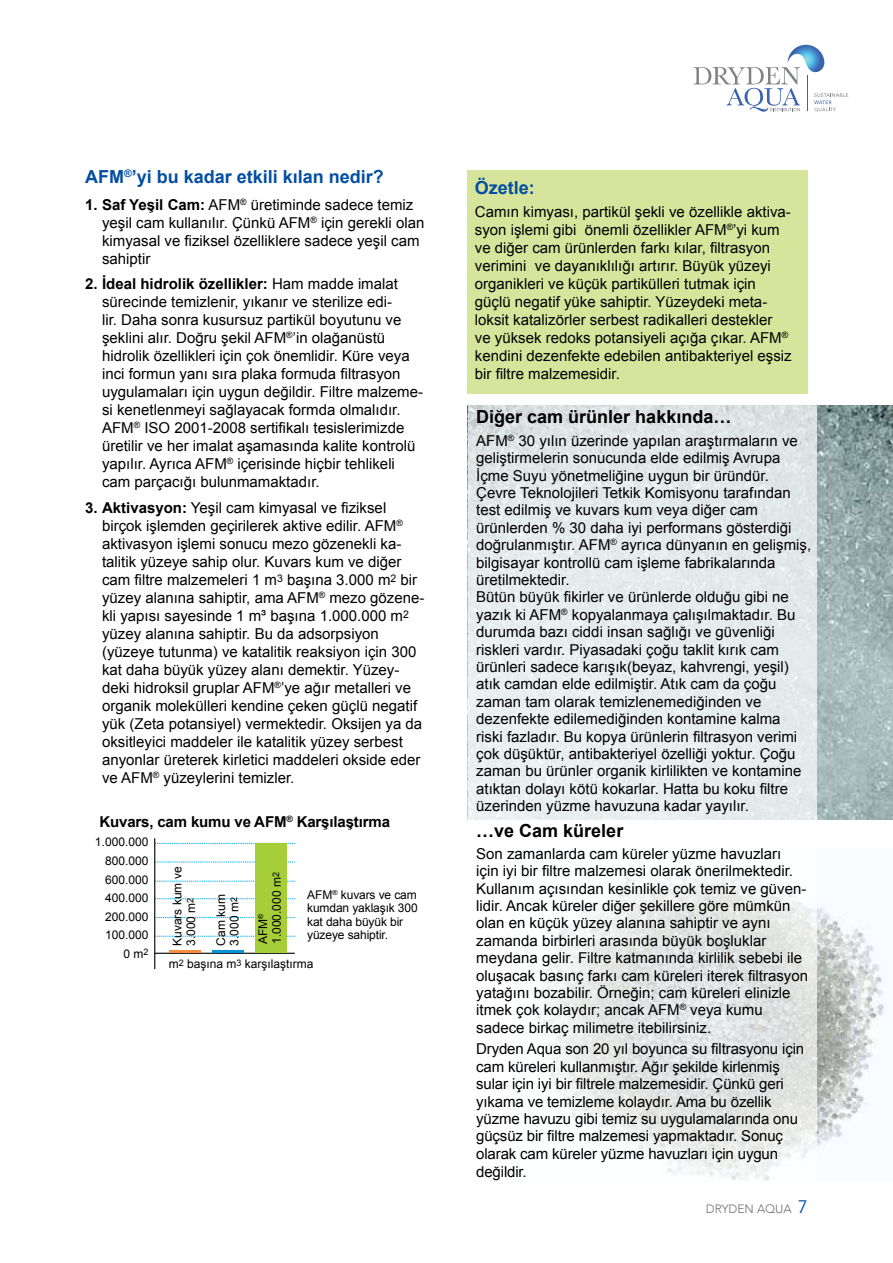
<style>
.page{position:relative;width:893px;height:1263px;background:#fff}
.page>*{position:absolute;margin:0;border:0;box-sizing:border-box;transform-origin:0 0}
.t1{font:700 18px "Arial";color:#034ea2}
.t2{font:700 18px "Arial";color:#000}
.t3{font:15px/18px "Arial";color:#000}
.t4{font:700 15px "Arial";letter-spacing:-.01em;color:#000}
.t5{font:12px/13.5px "Arial";color:#000}
.t6{font:300 12px "Avenir";color:#6d6e71}
.s1{font-weight:700}
.s2{font-size:9px}
.s3{font-weight:400;font-size:18px;color:#034ea2}
</style>
<div class="page">
<img style="left:816px;top:908px;width:70px;height:242px">
<svg style="left:693px;top:45px;width:155px;height:67px"></svg>
<img style="left:816px;top:406px;width:77px;height:413px">
<svg style="left:468px;top:405px;width:348px;height:776px;fill:#e7ecec"></svg>
<div style="left:468px;top:170px;width:340px;height:223px;background:#d6e59b"></div>
<hr style="left:155px;top:953px;width:140px;height:1px;background:#000">
<svg style="left:155px;top:843px;width:140px;height:1px"></svg>
<svg style="left:155px;top:862px;width:140px;height:1px"></svg>
<svg style="left:155px;top:881px;width:140px;height:1px"></svg>
<svg style="left:155px;top:898px;width:140px;height:1px"></svg>
<svg style="left:155px;top:917px;width:140px;height:1px"></svg>
<svg style="left:155px;top:936px;width:140px;height:1px"></svg>
<hr style="left:169px;top:949px;width:32px;height:3px;background:#f68d41">
<hr style="left:212px;top:949px;width:32px;height:3px;background:#0095da">
<div style="left:255px;top:843px;width:32px;height:109px;background:#a6ce39"></div>
<hr style="left:154px;top:838px;width:1px;height:131px;background:#000">
<p class="t1" style="left:85px;top:165px;width:300px">AFM<sup>®</sup>’yi bu kadar etkili kılan nedir?</p>
<p class="t3" style="left:102px;top:196px;width:324px;text-indent:-17px"><span class="s1">1. Saf Yeşil Cam:</span> AFM<sup>®</sup> üretiminde sadece temiz yeşil cam kullanılır. Çünkü AFM<sup>®</sup> için gerekli olan kimyasal ve fiziksel özelliklere sadece yeşil cam sahiptir</p>
<p class="t3" style="left:102px;top:275px;width:322px;text-indent:-17px"><span class="s1">2. İdeal hidrolik özellikler:</span> Ham madde imalat sürecinde temizlenir, yıkanır ve sterilize edi-<br>lir. Daha sonra kusursuz partikül boyutunu ve şeklini alır. Doğru şekil AFM<sup>®</sup>’in olağanüstü hidrolik özellikleri için çok önemlidir. Küre veya inci formun yanı sıra plaka formuda filtrasyon uygulamaları için uygun değildir. Filtre malzeme&shy;si kenetlenmeyi sağlayacak formda olmalıdır.<br>AFM<sup>®</sup> ISO 2001-2008 sertifikalı tesislerimizde üretilir ve her imalat aşamasında kalite kontrolü yapılır. Ayrıca AFM<sup>®</sup> içerisinde hiçbir tehlikeli cam parçacığı bulunmamaktadır.</p>
<p class="t3" style="left:102px;top:499px;width:324px;text-indent:-17px"><span class="s1">3. Aktivasyon:</span> Yeşil cam kimyasal ve fiziksel birçok işlemden geçirilerek aktive edilir. AFM<sup>® </sup>aktivasyon işlemi sonucu mezo gözenekli ka&shy;talitik yüzeye sahip olur. Kuvars kum ve diğer cam filtre malzemeleri 1 m<sup>3</sup> başına 3.000 m<sup>2</sup> bir yüzey alanına sahiptir, ama AFM<sup>®</sup> mezo gözene&shy;kli yapısı sayesinde 1 m³ başına 1.000.000 m<sup>2 </sup>yüzey alanına sahiptir. Bu da adsorpsiyon (yüzeye tutunma) ve katalitik reaksiyon için 300 kat daha büyük yüzey alanı demektir. Yüzey&shy;deki hidroksil gruplar AFM<sup>®</sup>’ye ağır metalleri ve organik molekülleri kendine çeken güçlü negatif yük (Zeta potansiyel) vermektedir. Oksijen ya da oksitleyici maddeler ile katalitik yüzey serbest anyonlar üreterek kirletici maddeleri okside eder ve AFM<sup>®</sup> yüzeylerini temizler.</p>
<p class="t4" style="left:99px;top:812px;width:292px">Kuvars, cam kumu ve AFM<sup>®</sup> Karşılaştırma</p>
<p class="t5" style="left:95px;top:833px;width:55px;line-height:18.6px;text-align:right">1.000.000<br>800.000<br>600.000<br>400.000<br>200.000<br>100.000<br>0 m<sup>2</sup></p>
<p class="t5" style="left:171px;top:946px;width:81px;rotate:-90deg">Kuvars kum ve<br>3.000 m<span class="s2">2</span></p>
<p class="t5" style="left:214px;top:946px;width:53px;rotate:-90deg">Cam kum<br>3.000 m<span class="s2">2</span></p>
<p class="t5" style="left:256px;top:944px;width:73px;rotate:-90deg">AFM<sup>®<br></sup>1.000.000 m<span class="s2">2</span></p>
<p class="t5" style="left:307px;top:888px;width:112px">AFM<sup>®</sup> kuvars ve cam kumdan yaklaşık 300 kat daha büyük bir yüzeye sahiptir.</p>
<p class="t5" style="left:169px;top:957px;width:146px">m<span class="s2">2</span> başına m<span class="s2">3</span> karşılaştırma</p>
<p class="t1" style="left:475px;top:176px;width:62px">Özetle:</p>
<p class="t3" style="left:475px;top:203px;width:318px">Camın kimyası, partikül şekli ve özellikle aktiva&shy;syon işlemi gibi önemli özellikler AFM<sup>®</sup>’yi kum ve diğer cam ürünlerden farkı kılar, filtrasyon verimini ve dayanıklılığı artırır. Büyük yüzeyi organikleri ve küçük partikülleri tutmak için güçlü negatif yüke sahiptir. Yüzeydeki meta&shy;loksit katalizörler serbest radikalleri destekler ve yüksek redoks potansiyeli açığa çıkar. AFM<sup>® </sup>kendini dezenfekte edebilen antibakteriyel eşsiz bir filtre malzemesidir.</p>
<p class="t2" style="left:476px;top:405px;width:257px">Diğer cam ürünler hakkında…</p>
<p class="t3" style="left:476px;top:432px;width:336px;line-height:17.4px">AFM<sup>®</sup> 30 yılın üzerinde yapılan araştırmaların ve geliştirmelerin sonucunda elde edilmiş Avrupa İçme Suyu yönetmeliğine uygun bir üründür.<br>Çevre Teknolojileri Tetkik Komisyonu tarafından test edilmiş ve kuvars kum veya diğer cam ürünlerden % 30 daha iyi performans gösterdiği doğrulanmıştır. AFM<sup>®</sup> ayrıca dünyanın en gelişmiş, bilgisayar kontrollü cam işleme fabrikalarında üretilmektedir.<br>Bütün büyük fikirler ve ürünlerde olduğu gibi ne yazık ki AFM<sup>®</sup> kopyalanmaya çalışılmaktadır. Bu durumda bazı ciddi insan sağlığı ve güvenliği riskleri vardır. Piyasadaki çoğu taklit kırık cam ürünleri sadece karışık(beyaz, kahvrengi, yeşil) atık camdan elde edilmiştir. Atık cam da çoğu zaman tam olarak temizlenemediğinden ve dezenfekte edilemediğinden kontamine kalma<br>riski fazladır. Bu kopya ürünlerin filtrasyon verimi çok düşüktür, antibakteriyel özelliği yoktur. Çoğu zaman bu ürünler organik kirlilikten ve kontamine atıktan dolayı kötü kokarlar. Hatta bu koku filtre üzerinden yüzme havuzuna kadar yayılır.</p>
<p class="t2" style="left:476px;top:819px;width:149px">…ve Cam küreler</p>
<p class="t3" style="left:476px;top:845px;width:333px;line-height:17.4px">Son zamanlarda cam küreler yüzme havuzları<br>için iyi bir filtre malzemesi olarak önerilmektedir.<br>Kullanım açısından kesinlikle çok temiz ve güven&shy;lidir. Ancak küreler diğer şekillere göre mümkün olan en küçük yüzey alanına sahiptir ve aynı zamanda birbirleri arasında büyük boşluklar meydana gelir. Filtre katmanında kirlilik sebebi ile oluşacak basınç farkı cam küreleri iterek filtrasyon yatağını bozabilir. Örneğin; cam küreleri elinizle itmek çok kolaydır; ancak AFM<sup>®</sup> veya kumu sadece birkaç milimetre itebilirsiniz.</p>
<p class="t3" style="left:476px;top:1040px;width:329px;line-height:17.5px">Dryden Aqua son 20 yıl boyunca su filtrasyonu için cam küreleri kullanmıştır. Ağır şekilde kirlenmiş sular için iyi bir filtrele malzemesidir. Çünkü geri yıkama ve temizleme kolaydır. Ama bu özellik yüzme havuzu gibi temiz su uygulamalarında onu güçsüz bir filtre malzemesi yapmaktadır. Sonuç olarak cam küreler yüzme havuzları için uygun değildir.</p>
<p class="t6" style="left:706px;top:1202px;width:104px">DRYDEN AQUA <span class="s3">7</span></p>
</div>
